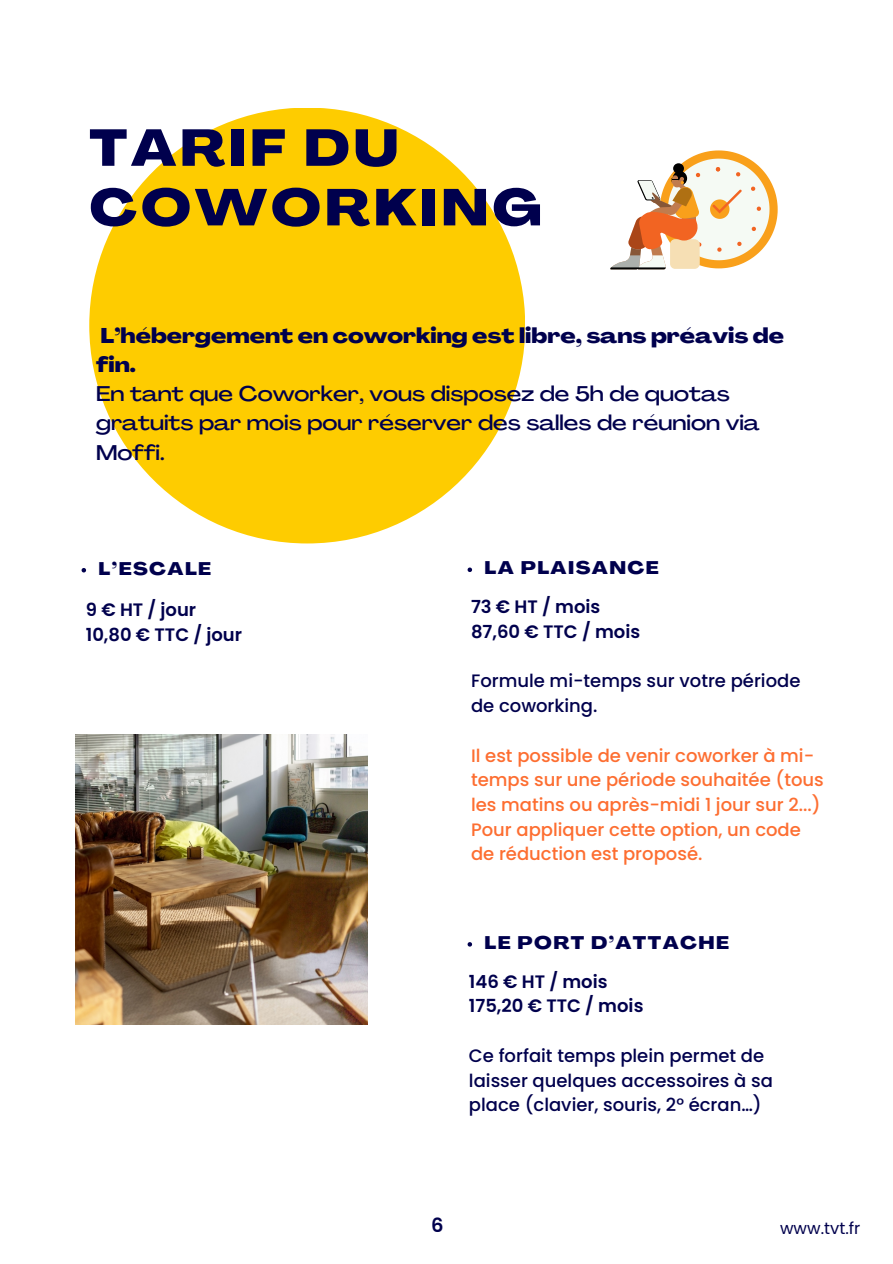
<style>
.page{position:relative;width:893px;height:1264px;background:#fff}
.page>*{position:absolute;margin:0;border:0;box-sizing:border-box;transform-origin:0 0}
.t1{font:800 expanded 51px/59.6px "Agrandir";letter-spacing:.07em;color:#00004d}
.t2{font:500 expanded 21px/29.2px "Agrandir";color:#00004d}
.t3{font:800 expanded 21px/29.2px "Agrandir";color:#00004d}
.t4{font:600 19.5px "Poppins";color:#00004d}
.t5{font:500 18px/24.8px "Poppins";color:#fd6e31}
.t6{font:500 18px/24.8px "Poppins";color:#00004d}
.t7{font:600 18px "Poppins";color:#00004d}
.t8{font:800 expanded 18px "Agrandir";letter-spacing:.08em;color:#00004d}
.t9{font:16.5px "Poppins";color:#00004d}
</style>
<div class="page">
<div style="left:89px;top:108px;width:436px;height:435px;background:#fecc00;border-radius:50%"></div>
<img style="left:76px;top:734px;width:291px;height:290px">
<svg style="left:610px;top:150px;width:167px;height:119px"></svg>
<svg style="left:82px;top:568px;width:4px;height:4px"></svg>
<svg style="left:467px;top:567px;width:5px;height:5px"></svg>
<svg style="left:467px;top:942px;width:5px;height:4px"></svg>
<p class="t1" style="left:89px;top:123px;width:454px">TARIF DU<br>COWORKING</p>
<p class="t3" style="left:96px;top:323px;width:689px">L’hébergement en coworking est libre, sans préavis de fin.</p>
<p class="t2" style="left:96px;top:381px;width:665px">En tant que Coworker, vous disposez de 5h de quotas gratuits par mois pour réserver des salles de réunion via<br>Moffi.</p>
<p class="t8" style="left:99px;top:561px;width:114px">L’ESCALE</p>
<p class="t7" style="left:86px;top:597px;width:112px">9 € HT / jour</p>
<p class="t7" style="left:86px;top:622px;width:158px">10,80 € TTC / jour</p>
<p class="t8" style="left:484px;top:561px;width:176px">LA PLAISANCE</p>
<p class="t7" style="left:471px;top:594px;width:131px">73 € HT / mois</p>
<p class="t7" style="left:471px;top:619px;width:171px">87,60 € TTC / mois</p>
<p class="t6" style="left:471px;top:668px;width:331px">Formule mi-temps sur votre période de coworking.</p>
<p class="t5" style="left:471px;top:742px;width:354px">Il est possible de venir coworker à mi&shy;temps sur une période souhaitée (tous les matins ou après-midi 1 jour sur 2...)<br>Pour appliquer cette option, un code de réduction est proposé.</p>
<p class="t8" style="left:484px;top:935px;width:246px">LE PORT D’ATTACHE</p>
<p class="t7" style="left:469px;top:968px;width:140px">146 € HT / mois</p>
<p class="t7" style="left:469px;top:993px;width:176px">175,20 € TTC / mois</p>
<p class="t6" style="left:469px;top:1043px;width:305px">Ce forfait temps plein permet de laisser quelques accessoires à sa place (clavier, souris, 2° écran…)</p>
<p class="t4" style="left:431px;top:1211px;width:14px">6</p>
<p class="t9" style="left:780px;top:1216px;width:82px">www.tvt.fr</p>
</div>
